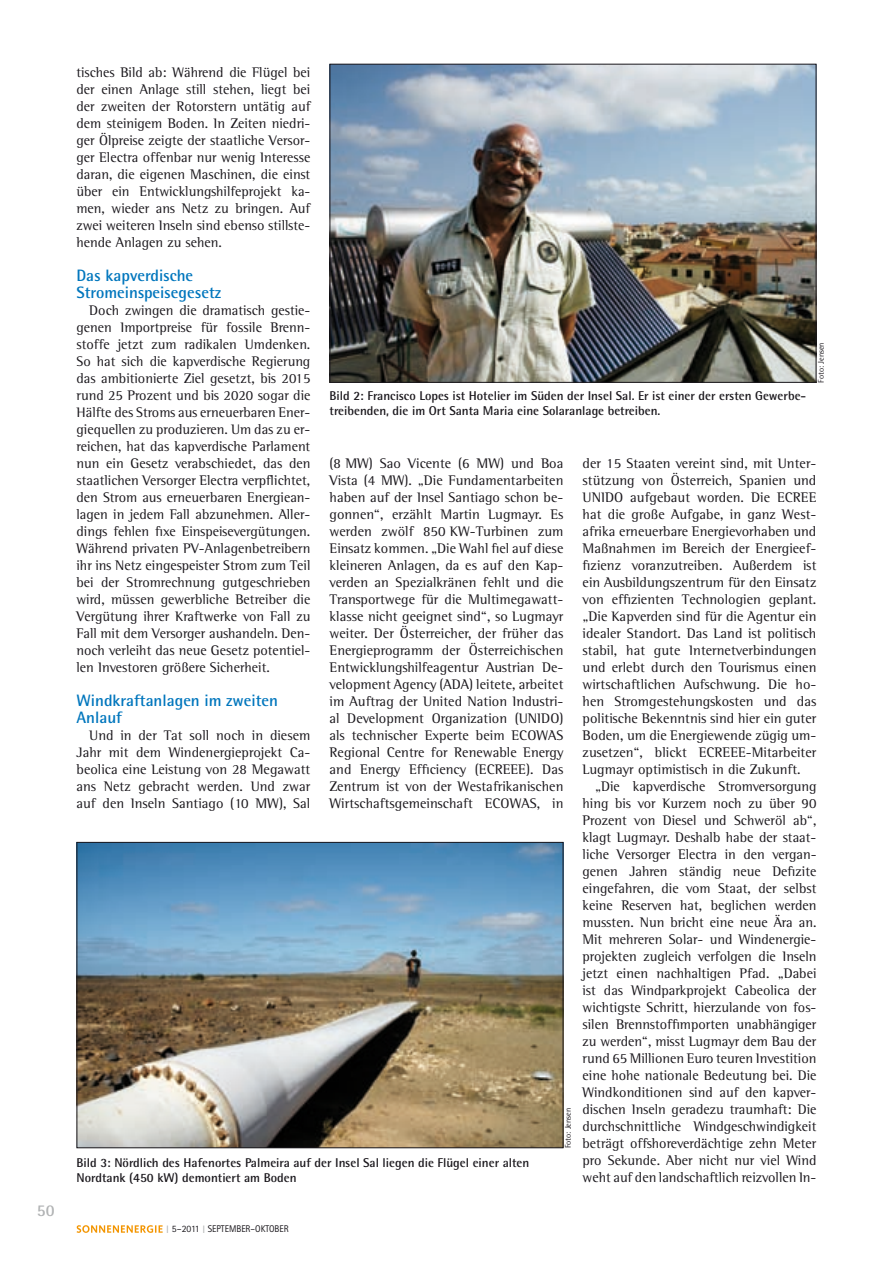
<style>
.page{position:relative;width:893px;height:1263px;background:#fff}
.page>*{position:absolute;margin:0;border:0;box-sizing:border-box;transform-origin:0 0}
.t1{font:700 16.5px/17px "Rotis Semi Sans Std";color:#0076bd}
.t2{font:700 16.5px "Rotis Semi Sans Std";color:#b1b3b4}
.t3{font:14.25px/17px "Rotis Semi Serif Std";color:#1a171c;text-align:justify}
.t4{font:700 12.75px/15px "Rotis Semi Sans Std";color:#1a171c}
.t5{font:9.75px "Rotis Sans Serif Std";color:#1a171c}
.t6{font:8.25px "Rotis Semi Sans Std";color:#1a171c}
.s1{font-size:10.8px;color:#b1b3b4}
</style>
<div class="page">
<svg style="left:77px;top:1225px;width:86px;height:8px"></svg>
<img style="left:79px;top:844px;width:482px;height:302px">
<div style="left:77px;top:842px;width:486px;height:306px;border:1px solid #1a171c"></div>
<img style="left:332px;top:66px;width:482px;height:315px">
<div style="left:330px;top:64px;width:486px;height:319px;border:1px solid #1a171c"></div>
<p class="t2" style="left:37px;top:1200px;width:19px">50</p>
<p class="t3" style="left:77px;top:63px;width:235px">tisches Bild ab: Während die Flügel bei der einen Anlage still stehen, liegt bei der zweiten der Rotorstern untätig auf dem steinigem Boden. In Zeiten niedri&shy;ger Ölpreise zeigte der staatliche Versor&shy;ger Electra offenbar nur wenig Interesse daran, die eigenen Maschinen, die einst über ein Entwicklungshilfeprojekt ka&shy;men, wieder ans Netz zu bringen. Auf zwei weiteren Inseln sind ebenso stillste&shy;hende Anlagen zu sehen.</p>
<p class="t1" style="left:77px;top:266px;width:146px">Das kapverdische<br>Stromeinspeisegesetz</p>
<p class="t3" style="left:77px;top:301px;width:235px;text-indent:13px">Doch zwingen die dramatisch gestie&shy;genen Importpreise für fossile Brenn&shy;stoffe jetzt zum radikalen Umdenken.<br>So hat sich die kapverdische Regierung das ambitionierte Ziel gesetzt, bis 2015 rund 25 Prozent und bis 2020 sogar die Hälfte des Stroms aus erneuerbaren Ener&shy;giequellen zu produzieren. Um das zu er&shy;reichen, hat das kapverdische Parlament nun ein Gesetz verabschiedet, das den staatlichen Versorger Electra verpflichtet, den Strom aus erneuerbaren Energiean&shy;lagen in jedem Fall abzunehmen. Aller&shy;dings fehlen fixe Einspeisevergütungen.<br>Während privaten PV-Anlagenbetreibern ihr ins Netz eingespeister Strom zum Teil bei der Stromrechnung gutgeschrieben wird, müssen gewerbliche Betreiber die Vergütung ihrer Kraftwerke von Fall zu Fall mit dem Versorger aushandeln. Den&shy;noch verleiht das neue Gesetz potentiel&shy;len Investoren größere Sicherheit.</p>
<p class="t1" style="left:77px;top:692px;width:203px">Windkraftanlagen im zweiten<br>Anlauf</p>
<p class="t3" style="left:77px;top:727px;width:235px;text-indent:13px">Und in der Tat soll noch in diesem Jahr mit dem Windenergieprojekt Ca&shy;beolica eine Leistung von 28 Megawatt ans Netz gebracht werden. Und zwar auf den Inseln Santiago (10 MW), Sal</p>
<p class="t6" style="left:816px;top:383px;width:42px;rotate:-90deg">Foto: Jensen</p>
<p class="t4" style="left:330px;top:388px;width:478px">Bild 2: Francisco Lopes ist Hotelier im Süden der Insel Sal. Er ist einer der ersten Gewerbe&shy;treibenden, die im Ort Santa Maria eine Solaranlage betreiben.</p>
<p class="t3" style="left:330px;top:454px;width:235px">(8 MW) Sao Vicente (6 MW) und Boa Vista (4 MW). „Die Fundamentarbeiten haben auf der Insel Santiago schon be&shy;gonnen“, erzählt Martin Lugmayr. Es werden zwölf 850 KW-Turbinen zum Einsatz kommen. „Die Wahl fiel auf diese kleineren Anlagen, da es auf den Kap&shy;verden an Spezialkränen fehlt und die Transportwege für die Multimegawatt&shy;klasse nicht geeignet sind“, so Lugmayr weiter. Der Österreicher, der früher das Energieprogramm der Österreichischen Entwicklungshilfeagentur Austrian De&shy;velopment Agency (ADA) leitete, arbeitet im Auftrag der United Nation Industri&shy;al Development Organization (UNIDO) als technischer Experte beim ECOWAS Regional Centre for Renewable Energy and Energy Efficiency (ECREEE). Das Zentrum ist von der Westafrikanischen Wirtschaftsgemeinschaft ECOWAS, in</p>
<p class="t3" style="left:583px;top:454px;width:235px">der 15 Staaten vereint sind, mit Unter&shy;stützung von Österreich, Spanien und UNIDO aufgebaut worden. Die ECREE hat die große Aufgabe, in ganz West&shy;afrika erneuerbare Energievorhaben und Maßnahmen im Bereich der Energieef&shy;fizienz voranzutreiben. Außerdem ist ein Ausbildungszentrum für den Einsatz von effizienten Technologien geplant. „Die Kapverden sind für die Agentur ein idealer Standort. Das Land ist politisch stabil, hat gute Internetverbindungen und erlebt durch den Tourismus einen wirtschaftlichen Aufschwung. Die ho&shy;hen Stromgestehungskosten und das politische Bekenntnis sind hier ein guter Boden, um die Energiewende zügig um&shy;zusetzen“, blickt ECREEE-Mitarbeiter Lugmayr optimistisch in die Zukunft.</p>
<p class="t3" style="left:583px;top:778px;width:235px;text-indent:13px">„Die kapverdische Stromversorgung hing bis vor Kurzem noch zu über 90<br>Prozent von Diesel und Schweröl ab“, klagt Lugmayr. Deshalb habe der staat&shy;liche Versorger Electra in den vergan&shy;genen Jahren ständig neue Defizite eingefahren, die vom Staat, der selbst keine Reserven hat, beglichen werden mussten. Nun bricht eine neue Ära an.<br>Mit mehreren Solar- und Windenergie&shy;projekten zugleich verfolgen die Inseln jetzt einen nachhaltigen Pfad. „Dabei ist das Windparkprojekt Cabeolica der wichtigste Schritt, hierzulande von fos&shy;silen Brennstoffimporten unabhängiger zu werden“, misst Lugmayr dem Bau der rund 65 Millionen Euro teuren Investition eine hohe nationale Bedeutung bei. Die Windkonditionen sind auf den kapver&shy;dischen Inseln geradezu traumhaft: Die durchschnittliche Windgeschwindigkeit beträgt offshoreverdächtige zehn Meter pro Sekunde. Aber nicht nur viel Wind weht auf den landschaftlich reizvollen In-</p>
<p class="t6" style="left:563px;top:1148px;width:42px;rotate:-90deg">Foto: Jensen</p>
<p class="t4" style="left:77px;top:1155px;width:454px">Bild 3: Nördlich des Hafenortes Palmeira auf der Insel Sal liegen die Flügel einer alten<br>Nordtank (450 kW) demontiert am Boden</p>
<p class="t5" style="left:166px;top:1223px;width:124px"><span class="s1">I</span> 5–2011 <span class="s1">I</span> SEPTEMBER–OKTOBER</p>
</div>
